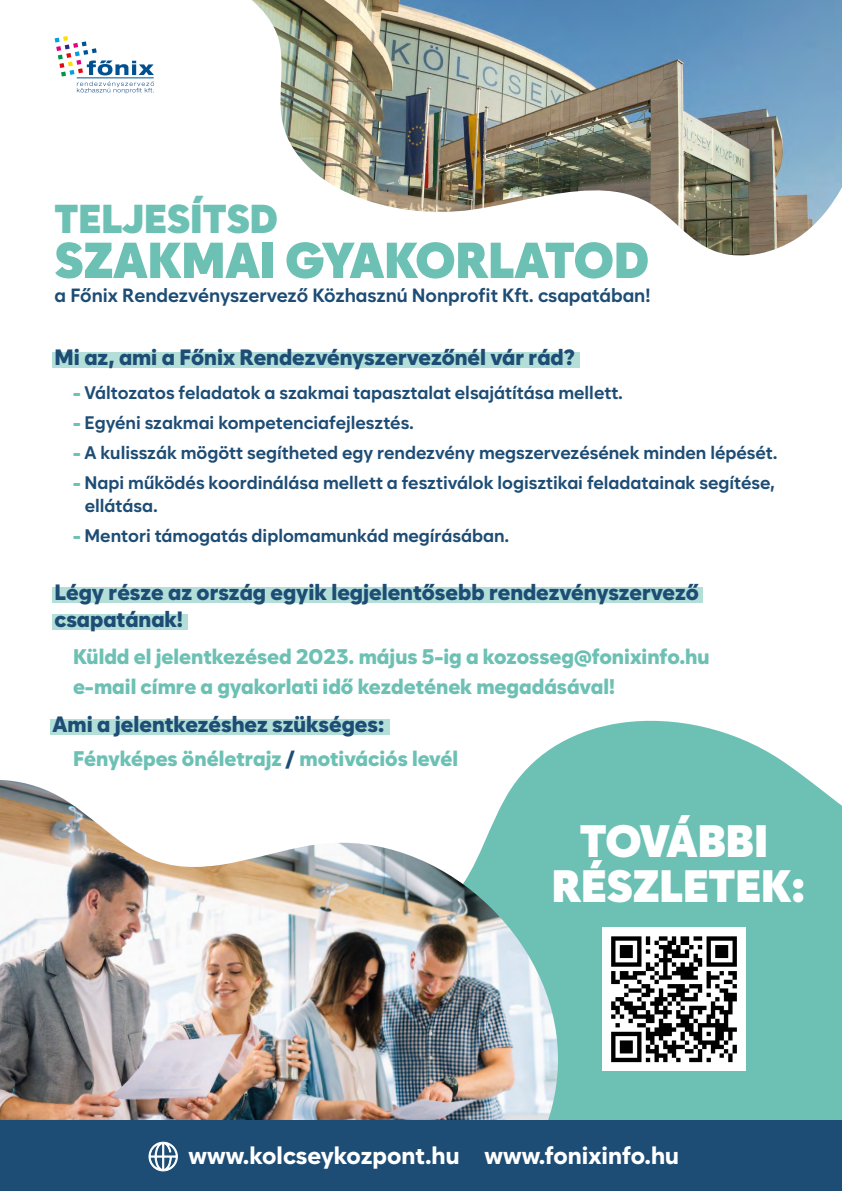
<style>
.page{position:relative;width:842px;height:1191px;background:#fff}
.page>*{position:absolute;margin:0;border:0;box-sizing:border-box;transform-origin:0 0}
.t1{font:900 50px "Zabal DEMO";color:#6cc1b4}
.t2{font:900 45px/45px "Zabal DEMO";color:#fff;text-align:center}
.t3{font:900 40px "Zabal DEMO";color:#6cc1b4}
.t4{font:800 24px "Zabal DEMO";color:#fff}
.t5{font:900 22px/26.4px "Zabal DEMO";color:#1d4c75}
.t6{font:900 21px/30px "Zabal DEMO";color:#6cc1b4}
.t7{font:700 19px "Zabal DEMO";color:#1d4c75}
.t8{font:700 18px/23px "Zabal DEMO";color:#1d4c75}
.s1{font-weight:900;color:#6cc1b4}
.s2{color:#1d4c75}
</style>
<div class="page">
<svg style="left:109px;top:719px;width:733px;height:401px;fill:#6cc1b4"></svg>
<img style="left:0;top:780px;width:558px;height:340px">
<div style="left:602px;top:927px;width:143px;height:143px;background:#fff"></div>
<svg style="left:611px;top:936px;width:126px;height:127px"></svg>
<div style="left:0;top:1120px;width:842px;height:71px;background:#1d4c75"></div>
<div style="left:52px;top:588px;width:651px;height:15px;background:#b4dfd8"></div>
<div style="left:52px;top:614px;width:135px;height:15px;background:#b4dfd8"></div>
<div style="left:52px;top:353px;width:528px;height:15px;background:#b4dfd8"></div>
<div style="left:50px;top:719px;width:339px;height:15px;background:#b4dfd8"></div>
<svg style="left:148px;top:1141px;width:30px;height:30px"></svg>
<img style="left:252px;top:0;width:590px;height:256px">
<svg style="left:55px;top:36px;width:99px;height:58px"></svg>
<h3 class="t3" style="left:55px;top:194px;width:225px">TELJESÍTSD</h3>
<h1 class="t1" style="left:55px;top:229px;width:596px">SZAKMAI GYAKORLATOD</h1>
<p class="t7" style="left:55px;top:284px;width:597px">a Főnix Rendezvényszervező Közhasznú Nonprofit Kft. csapatában!</p>
<p class="t5" style="left:55px;top:344px;width:522px">Mi az, ami a Főnix Rendezvényszervezőnél vár rád?</p>
<p class="t8" style="left:73px;top:381px;width:552px"><span class="s1">-</span> Változatos feladatok a szakmai tapasztalat elsajátítása mellett.</p>
<p class="t8" style="left:73px;top:411px;width:343px"><span class="s1">-</span> Egyéni szakmai kompetenciafejlesztés.</p>
<p class="t8" style="left:73px;top:441px;width:706px"><span class="s1">-</span> A kulisszák mögött segítheted egy rendezvény megszervezésének minden lépését.</p>
<p class="t8" style="left:85px;top:471px;width:692px;text-indent:-12px"><span class="s1">-</span> Napi működés koordinálása mellett a fesztiválok logisztikai feladatainak segítése, ellátása.</p>
<p class="t8" style="left:73px;top:524px;width:438px"><span class="s1">-</span> Mentori támogatás diplomamunkád megírásában.</p>
<p class="t5" style="left:55px;top:579px;width:646px">Légy része az ország egyik legjelentősebb rendezvényszervező csapatának!</p>
<p class="t6" style="left:73px;top:641px;width:638px">Küldd el jelentkezésed 2023. május 5-ig a kozosseg@fonixinfo.hu e-mail címre a gyakorlati idő kezdetének megadásával!</p>
<p class="t5" style="left:53px;top:710px;width:333px">Ami a jelentkezéshez szükséges:</p>
<p class="t6" style="left:73px;top:744px;width:387px">Fényképes önéletrajz <span class="s2">/</span> motivációs levél</p>
<h2 class="t2" style="left:552px;top:818px;width:254px">TOVÁBBI<br>RÉSZLETEK:</h2>
<h3 class="t4" style="left:188px;top:1140px;width:492px">www.kolcseykozpont.hu www.fonixinfo.hu</h3>
</div>
